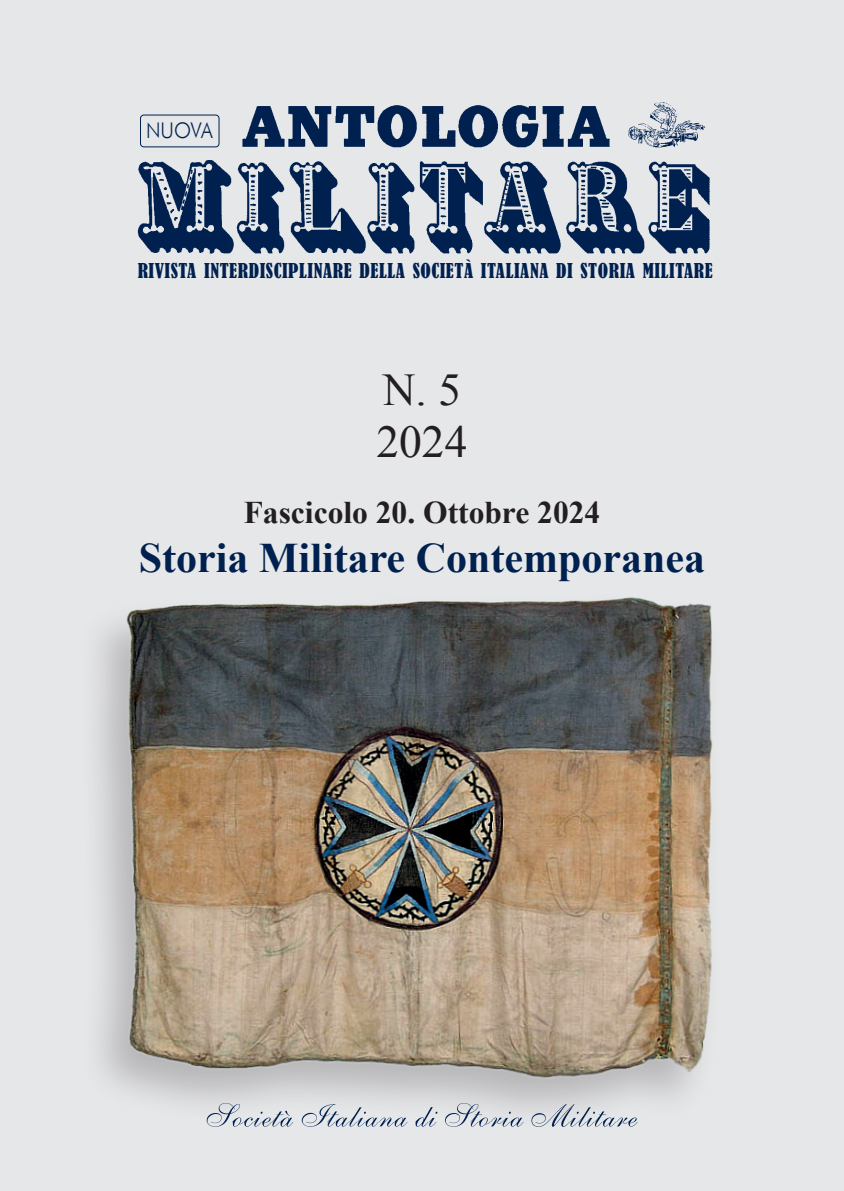
<style>
.page{position:relative;width:844px;height:1191px;background:#fff}
.page>*{position:absolute;margin:0;border:0;box-sizing:border-box;transform-origin:0 0}
.t1{font:45.5px/52.5px "Times New Roman";color:#231f20}
.t2{font:700 42px "Times New Roman";color:#00214f}
.t3{font:700 31.5px "Times New Roman";color:#231f20}
.t4{font:300 21.53px "Futura BT";letter-spacing:-.01em;color:#00214f;scale:.9 1}
.t5{font:condensed 19.25px "Bernard";letter-spacing:.03em;color:#00214f}
</style>
<div class="page">
<div style="left:0;top:0;width:843px;height:1191px;background:#e6e7e9"></div>
<img style="left:137px;top:160px;width:573px;height:94px">
<img style="left:242px;top:105px;width:368px;height:43px">
<div style="left:140px;top:115px;width:79px;height:32px;border:1px solid #00214f;border-radius:3px"></div>
<img style="left:628px;top:102px;width:78px;height:46px">
<div style="left:77px;top:588px;width:647px;height:544px;background:#231f20;opacity:.25"></div>
<img style="left:124px;top:595px;width:590px;height:484px">
<p class="t4" style="left:146px;top:118px;width:75px">NUOVA</p>
<p class="t5" style="left:138px;top:260px;width:576px">RIVISTA INTERDISCIPLINARE DELLA SOCIETÀ ITALIANA DI STORIA MILITARE</p>
<h1 class="t1" style="left:376px;top:362px;width:92px">N. 5<br>2024</h1>
<h3 class="t3" style="left:243px;top:491px;width:358px">Fascicolo 20. Ottobre 2024</h3>
<h2 class="t2" style="left:139px;top:528px;width:568px">Storia Militare Contemporanea</h2>
</div>
